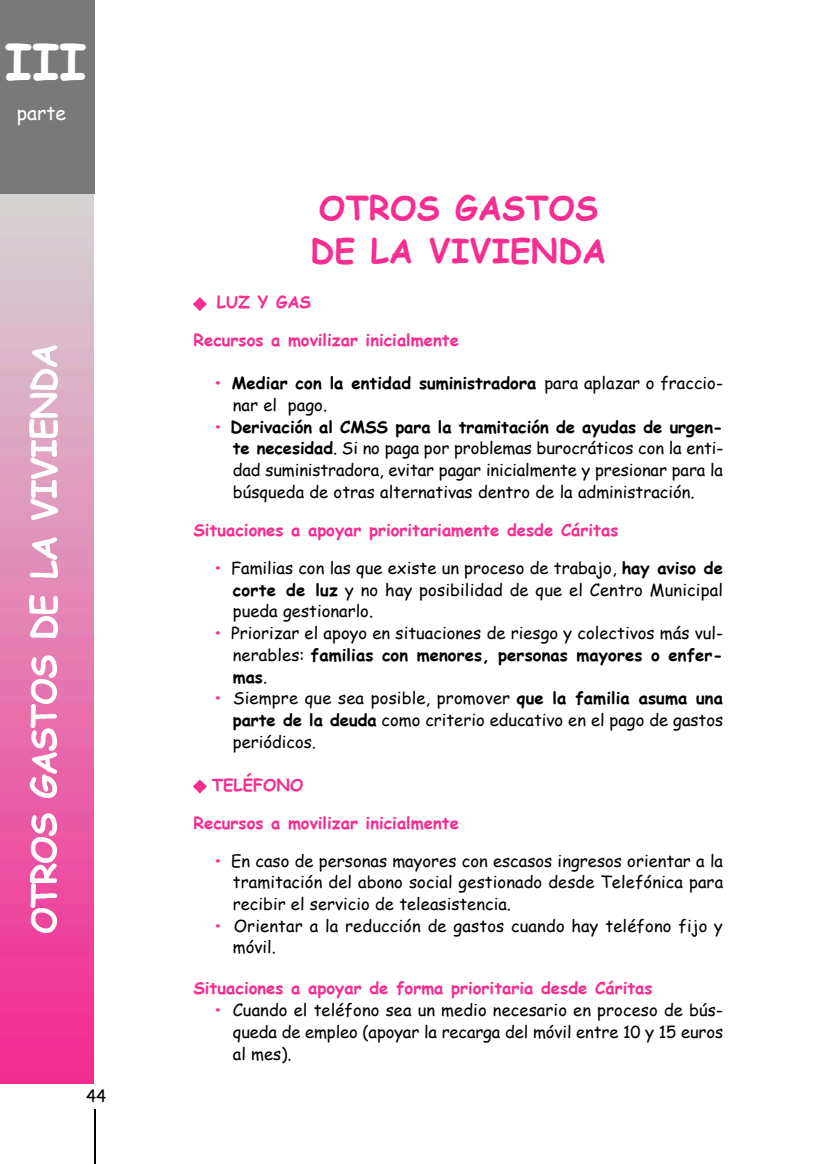
<style>
.page{position:relative;width:825px;height:1164px;background:#fff}
.page>*{position:absolute;margin:0;border:0;box-sizing:border-box;transform-origin:0 0}
.t1{font:700 49.8px "Comic Sans MS";color:#fff}
.t2{font:700 33.15px/42.9px "Comic Sans MS";letter-spacing:.005em;color:#f52e90}
.t3{font:19.35px "Comic Sans MS";color:#fff}
.t4{font:16.65px/21.8px "Comic Sans MS";color:#000;text-align:justify}
.t5{font:700 16.65px "Comic Sans MS";color:#f52e90}
.t6{font:700 16.65px/21.8px "Comic Sans MS";letter-spacing:.005em;color:#000}
.s1{color:#f52e90}
.s2{font-weight:400}
.s3{font-weight:700;color:#f52e90}
.s4{font-weight:700}
</style>
<div class="page">
<hr style="left:95px;top:1108px;width:1px;height:55px;background:#000">
<img style="left:0;top:194px;width:94px;height:889px">
<img style="left:19px;top:908px;width:38px;height:25px">
<img style="left:29px;top:863px;width:27px;height:44px">
<img style="left:19px;top:837px;width:38px;height:25px">
<img style="left:29px;top:813px;width:28px;height:22px">
<img style="left:29px;top:775px;width:28px;height:22px">
<img style="left:19px;top:752px;width:37px;height:22px">
<img style="left:29px;top:704px;width:28px;height:46px">
<img style="left:19px;top:679px;width:38px;height:24px">
<img style="left:29px;top:655px;width:28px;height:22px">
<img style="left:29px;top:616px;width:28px;height:21px">
<img style="left:29px;top:595px;width:28px;height:19px">
<img style="left:29px;top:560px;width:28px;height:18px">
<img style="left:19px;top:538px;width:37px;height:21px">
<img style="left:19px;top:498px;width:38px;height:21px">
<img style="left:29px;top:480px;width:27px;height:17px">
<img style="left:19px;top:458px;width:38px;height:21px">
<img style="left:29px;top:440px;width:27px;height:17px">
<img style="left:29px;top:419px;width:28px;height:19px">
<img style="left:29px;top:393px;width:28px;height:24px">
<img style="left:29px;top:369px;width:28px;height:21px">
<img style="left:19px;top:345px;width:37px;height:21px">
<div style="left:0;top:0;width:94px;height:194px;background:#797979"></div>
<h1 class="t1" style="left:5px;top:25px;width:83px">III</h1>
<p class="t3" style="left:17px;top:98px;width:51px">parte</p>
<p class="t4" style="left:86px;top:1084px;width:22px">44</p>
<h2 class="t2" style="left:310px;top:185px;width:297px">OTROS GASTOS<br>DE LA VIVIENDA</h2>
<p class="t5" style="left:217px;top:290px;width:96px">LUZ Y GAS</p>
<p class="t5" style="left:193px;top:328px;width:267px">Recursos a movilizar inicialmente</p>
<p class="t6" style="left:233px;top:371px;width:491px;text-indent:-20px"><span class="s1">•</span> Mediar con la entidad suministradora <span class="s2">para aplazar o fraccio&shy;nar el pago.</span></p>
<p class="t4" style="left:233px;top:415px;width:491px;text-indent:-20px"><span class="s3">•</span> <span class="s4">Derivación al CMSS para la tramitación de ayudas de urgen&shy;te necesidad</span>. Si no paga por problemas burocráticos con la enti&shy;dad suministradora, evitar pagar inicialmente y presionar para la búsqueda de otras alternativas dentro de la administración.</p>
<p class="t5" style="left:193px;top:517px;width:426px">Situaciones a apoyar prioritariamente desde Cáritas</p>
<p class="t4" style="left:233px;top:556px;width:491px;text-indent:-20px"><span class="s3">•</span> Familias con las que existe un proceso de trabajo, <span class="s4">hay aviso de corte de luz</span> y no hay posibilidad de que el Centro Municipal pueda gestionarlo.</p>
<p class="t4" style="left:233px;top:621px;width:491px;text-indent:-20px"><span class="s3">•</span> Priorizar el apoyo en situaciones de riesgo y colectivos más vul&shy;nerables: <span class="s4">familias con menores, personas mayores o enfer&shy;mas</span>.</p>
<p class="t4" style="left:233px;top:686px;width:491px;text-indent:-20px"><span class="s3">•</span> Siempre que sea posible, promover <span class="s4">que la familia asuma una parte de la deuda</span> como criterio educativo en el pago de gastos periódicos.</p>
<p class="t5" style="left:211px;top:772px;width:93px">TELÉFONO</p>
<p class="t5" style="left:193px;top:810px;width:267px">Recursos a movilizar inicialmente</p>
<p class="t4" style="left:233px;top:849px;width:491px;text-indent:-20px"><span class="s3">•</span> En caso de personas mayores con escasos ingresos orientar a la tramitación del abono social gestionado desde Telefónica para recibir el servicio de teleasistencia.</p>
<p class="t4" style="left:233px;top:914px;width:491px;text-indent:-20px"><span class="s3">•</span> Orientar a la reducción de gastos cuando hay teléfono fijo y móvil.</p>
<p class="t5" style="left:193px;top:975px;width:460px">Situaciones a apoyar de forma prioritaria desde Cáritas</p>
<p class="t4" style="left:233px;top:998px;width:491px;text-indent:-20px"><span class="s3">•</span> Cuando el teléfono sea un medio necesario en proceso de bús&shy;queda de empleo (apoyar la recarga del móvil entre 10 y 15 euros al mes).</p>
</div>
